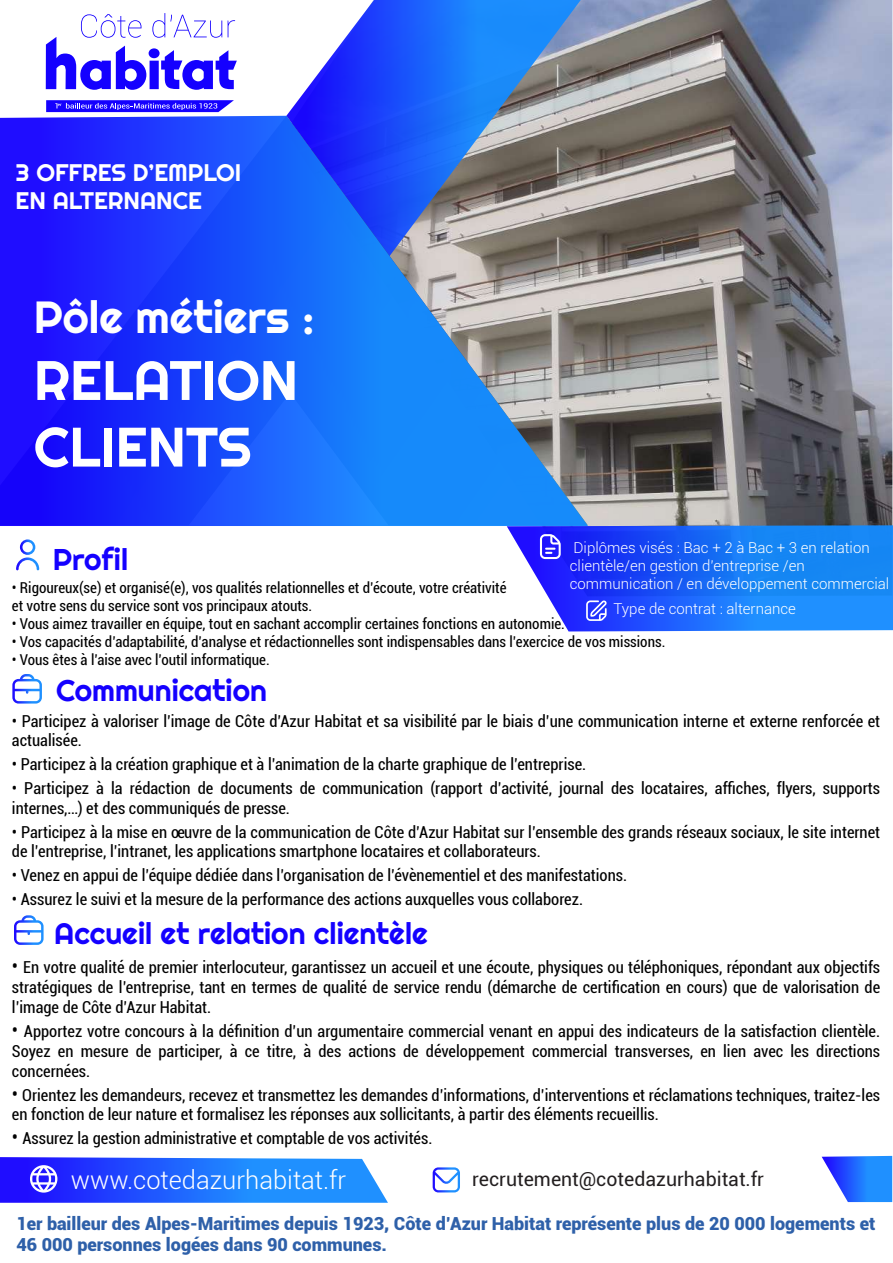
<style>
.page{position:relative;width:893px;height:1263px;background:#fff}
.page>*{position:absolute;margin:0;border:0;box-sizing:border-box;transform-origin:0 0}
.t1{font:55.5px/66.6px "Righteous";color:#fff}
.t2{font:45px "Righteous";color:#fff}
.t3{font:30px "Righteous";color:#1400ff}
.t4{font:300 25.5px "Roboto";color:#fff}
.t5{font:24px/28.8px "Righteous";color:#fff}
.t6{font:19.5px "Roboto";color:#231f20}
.t7{font:900 18px/21.6px "Roboto";color:#2e60a9}
.t8{font:condensed 16.5px/19.8px "Roboto";color:#000}
.t9{font:condensed 15px/18px "Roboto";color:#000}
.t10{font:300 15px/18px "Roboto";color:#fff}
.s1{font-size:19.5px}
</style>
<div class="page">
<img style="left:506px;top:0;width:386px;height:527px">
<svg style="left:286px;top:0;width:295px;height:116px;background:#4d80ed"></svg>
<svg style="left:822px;top:1156px;width:70px;height:46px"></svg>
<svg style="left:46px;top:13px;width:191px;height:77px"></svg>
<svg style="left:46px;top:100px;width:188px;height:12px;background:#3e2eff"></svg>
<svg style="left:0;top:116px;width:588px;height:410px;background:#325ae8"></svg>
<svg style="left:0;top:1157px;width:388px;height:46px;background:#306cff"></svg>
<svg style="left:16px;top:539px;width:23px;height:31px"></svg>
<svg style="left:507px;top:525px;width:386px;height:106px;background:#2e71f8"></svg>
<svg style="left:12px;top:674px;width:30px;height:29px"></svg>
<svg style="left:14px;top:915px;width:30px;height:30px"></svg>
<svg style="left:433px;top:1167px;width:27px;height:25px"></svg>
<h3 class="t5" style="left:16px;top:157px;width:227px">3 OFFRES D’EMPLOI<br>EN ALTERNANCE</h3>
<h2 class="t2" style="left:34px;top:289px;width:282px">Pôle métiers :</h2>
<h1 class="t1" style="left:34px;top:346px;width:266px">RELATION<br>CLIENTS</h1>
<h3 class="t3" style="left:53px;top:540px;width:77px">Profil</h3>
<p class="t10" style="left:570px;top:538px;width:321px">Diplômes visés : Bac + 2 à Bac + 3 en relation clientèle/en gestion d’entreprise /en communication / en développement commercial</p>
<p class="t10" style="left:613px;top:600px;width:184px">Type de contrat : alternance</p>
<p class="t9" style="left:12px;top:578px;width:496px">• Rigoureux(se) et organisé(e), vos qualités relationnelles et d’écoute, votre créativité et votre sens du service sont vos principaux atouts.</p>
<p class="t9" style="left:12px;top:614px;width:554px">• Vous aimez travailler en équipe, tout en sachant accomplir certaines fonctions en autonomie.</p>
<p class="t9" style="left:12px;top:632px;width:655px">• Vos capacités d’adaptabilité, d’analyse et rédactionnelles sont indispensables dans l’exercice de vos missions.</p>
<p class="t9" style="left:12px;top:650px;width:259px">• Vous êtes à l’aise avec l’outil informatique.</p>
<h3 class="t3" style="left:56px;top:671px;width:212px">Communication</h3>
<p class="t8" style="left:12px;top:710px;width:870px">• Participez à valoriser l’image de Côte d’Azur Habitat et sa visibilité par le biais d’une communication interne et externe renforcée et actualisée.</p>
<p class="t8" style="left:12px;top:754px;width:576px">• Participez à la création graphique et à l’animation de la charte graphique de l’entreprise.</p>
<p class="t8" style="left:12px;top:778px;width:870px">• Participez à la rédaction de documents de communication (rapport d’activité, journal des locataires, affiches, flyers, supports internes,…) et des communiqués de presse.</p>
<p class="t8" style="left:12px;top:821px;width:870px">• Participez à la mise en œuvre de la communication de Côte d’Azur Habitat sur l’ensemble des grands réseaux sociaux, le site internet de l’entreprise, l’intranet, les applications smartphone locataires et collaborateurs.</p>
<p class="t8" style="left:12px;top:865px;width:617px">• Venez en appui de l’équipe dédiée dans l’organisation de l’évènementiel et des manifestations.</p>
<p class="t8" style="left:12px;top:889px;width:573px">• Assurez le suivi et la mesure de la performance des actions auxquelles vous collaborez.</p>
<h3 class="t3" style="left:54px;top:914px;width:375px">Accueil et relation clientèle</h3>
<p class="t8" style="left:12px;top:957px;width:870px;text-align:justify"><span class="s1">•</span> En votre qualité de premier interlocuteur, garantissez un accueil et une écoute, physiques ou téléphoniques, répondant aux objectifs stratégiques de l’entreprise, tant en termes de qualité de service rendu (démarche de certification en cours) que de valorisation de l’image de Côte d’Azur Habitat.</p>
<p class="t8" style="left:12px;top:1021px;width:870px;text-align:justify"><span class="s1">•</span> Apportez votre concours à la définition d’un argumentaire commercial venant en appui des indicateurs de la satisfaction clientèle.<br>Soyez en mesure de participer, à ce titre, à des actions de développement commercial transverses, en lien avec les directions concernées.</p>
<p class="t8" style="left:12px;top:1084px;width:870px"><span class="s1">•</span> Orientez les demandeurs, recevez et transmettez les demandes d’informations, d’interventions et réclamations techniques, traitez-les en fonction de leur nature et formalisez les réponses aux sollicitants, à partir des éléments recueillis.</p>
<p class="t8" style="left:12px;top:1128px;width:422px"><span class="s1">•</span> Assurez la gestion administrative et comptable de vos activités.</p>
<p class="t6" style="left:472px;top:1166px;width:293px">recrutement@cotedazurhabitat.fr</p>
<h3 class="t4" style="left:71px;top:1163px;width:277px">www.cotedazurhabitat.fr</h3>
<p class="t7" style="left:16px;top:1212px;width:861px">1er bailleur des Alpes-Maritimes depuis 1923, Côte d’Azur Habitat représente plus de 20 000 logements et<br>46 000 personnes logées dans 90 communes.</p>
</div>
